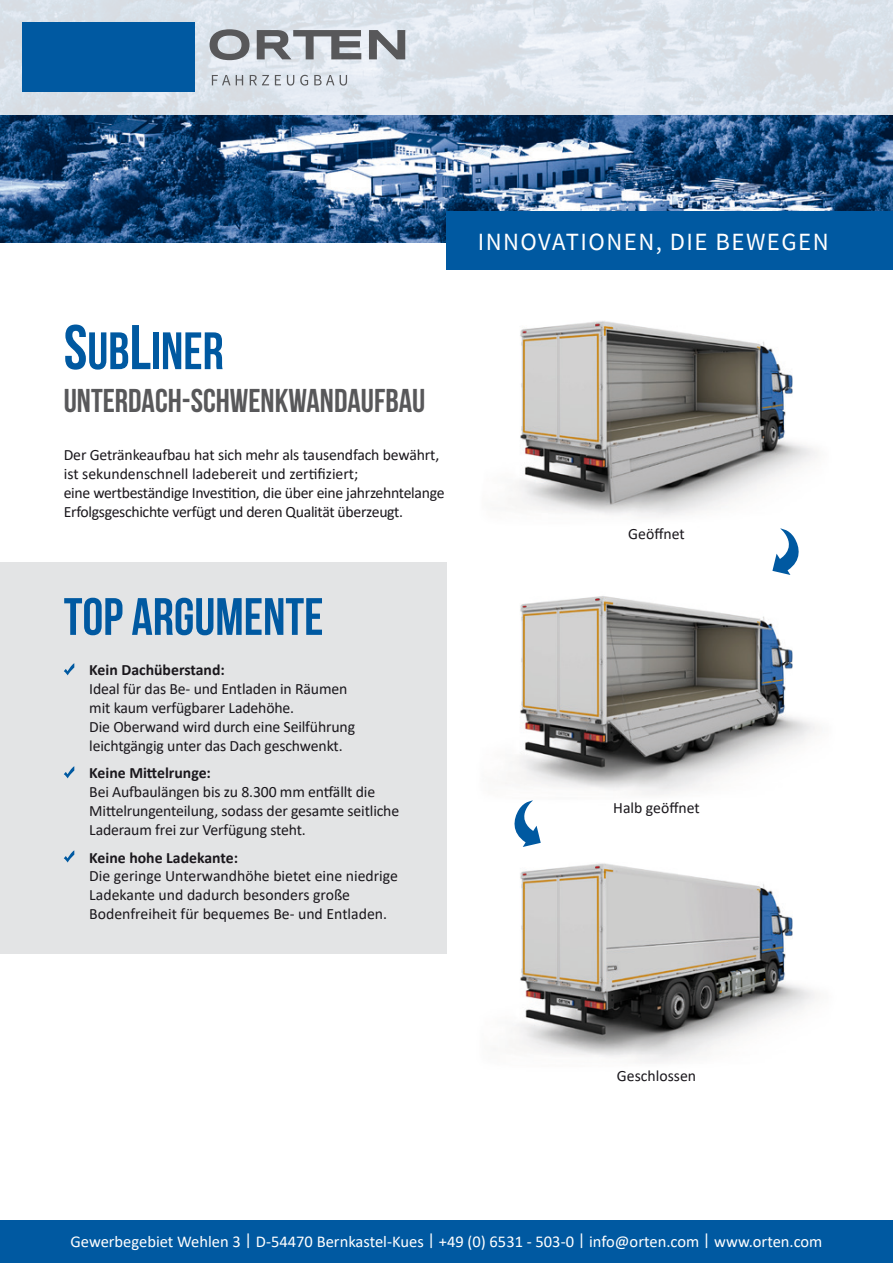
<style>
.page{position:relative;width:893px;height:1263px;background:#fff}
.page>*{position:absolute;margin:0;border:0;box-sizing:border-box;transform-origin:0 0}
.t1{font:700 52.5px "Bebas Neue";color:#0059a1}
.H1_Untertitel_Calibr{font:700 33px "Bebas Neue";color:#58585a}
.t2{font:24.75px "Source Sans Pro";letter-spacing:.06em;color:#fff}
.t3{font:16.5px "Calibri";color:#fff}
.Aufzählung{font:15.75px/18.9px "Calibri";letter-spacing:-.01em;color:#1a171c}
.Fließtext{font:15.75px/18.9px "Calibri";letter-spacing:-.02em;color:#1a171c}
.Fließtext-2{font:15.75px "Calibri";color:#1a171c}
.s1{font-size:63px}
.s2{font-weight:700}
</style>
<div class="page">
<img style="left:0;top:115px;width:893px;height:127px">
<svg style="left:0;top:0;width:893px;height:115px;fill:#dae3eb"></svg>
<div style="left:23px;top:23px;width:172px;height:69px;background:#0059a1"></div>
<svg style="left:369px;top:30px;width:36px;height:29px"></svg>
<svg style="left:257px;top:30px;width:104px;height:29px"></svg>
<svg style="left:210px;top:29px;width:40px;height:31px"></svg>
<svg style="left:212px;top:75px;width:135px;height:11px"></svg>
<div style="left:446px;top:212px;width:447px;height:58px;background:#0059a1"></div>
<div style="left:0;top:1220px;width:893px;height:43px;background:#0059a1"></div>
<div style="left:0;top:562px;width:446px;height:392px;background:#e3e4e5"></div>
<svg style="left:64px;top:663px;width:10px;height:12px"></svg>
<svg style="left:64px;top:766px;width:10px;height:12px"></svg>
<svg style="left:64px;top:850px;width:10px;height:12px"></svg>
<img style="left:509px;top:321px;width:309px;height:196px">
<svg style="left:772px;top:528px;width:27px;height:47px"></svg>
<svg style="left:514px;top:807px;width:27px;height:40px"></svg>
<img style="left:505px;top:596px;width:312px;height:211px">
<img style="left:518px;top:863px;width:299px;height:200px">
<h1 class="t1" style="left:64px;top:322px;width:161px"><span class="s1">S</span>UB<span class="s1">L</span>INER</h1>
<p class="H1_Untertitel_Calibr" style="left:64px;top:382px;width:363px">UNTERDACH-SCHWENKWANDAUFBAU</p>
<p class="Fließtext" style="left:64px;top:445px;width:382px">Der Getränkeaufbau hat sich mehr als tausendfach bewährt, ist sekundenschnell ladebereit und zertifiziert;<br>eine wertbeständige Investition, die über eine jahrzehntelange Erfolgsgeschichte verfügt und deren Qualität überzeugt.</p>
<h2 class="t1" style="left:64px;top:588px;width:261px">TOP ARGUMENTE</h2>
<p class="Aufzählung" style="left:89px;top:660px;width:267px"><span class="s2">Kein Dachüberstand:<br></span>Ideal für das Be- und Entladen in Räumen mit kaum verfügbarer Ladehöhe.<br>Die Oberwand wird durch eine Seilführung leichtgängig unter das Dach geschwenkt.</p>
<p class="Aufzählung" style="left:89px;top:763px;width:311px"><span class="s2">Keine Mittelrunge:<br></span>Bei Aufbaulängen bis zu 8.300 mm entfällt die Mittelrungenteilung, sodass der gesamte seitliche Laderaum frei zur Verfügung steht.</p>
<p class="Aufzählung" style="left:89px;top:847px;width:310px"><span class="s2">Keine hohe Ladekante:<br></span>Die geringe Unterwandhöhe bietet eine niedrige Ladekante und dadurch besonders große Bodenfreiheit für bequemes Be- und Entladen.</p>
<h3 class="t2" style="left:478px;top:226px;width:353px">INNOVATIONEN, DIE BEWEGEN</h3>
<p class="Fließtext" style="left:628px;top:524px;width:58px">Geöffnet</p>
<p class="Fließtext-2" style="left:613px;top:797px;width:88px">Halb geöffnet</p>
<p class="Fließtext-2" style="left:617px;top:1065px;width:81px">Geschlossen</p>
<p class="t3" style="left:70px;top:1230px;width:753px">Gewerbegebiet Wehlen 3 | D-54470 Bernkastel-Kues | +49 (0) 6531 - 503-0 | info@orten.com | www.orten.com</p>
</div>
